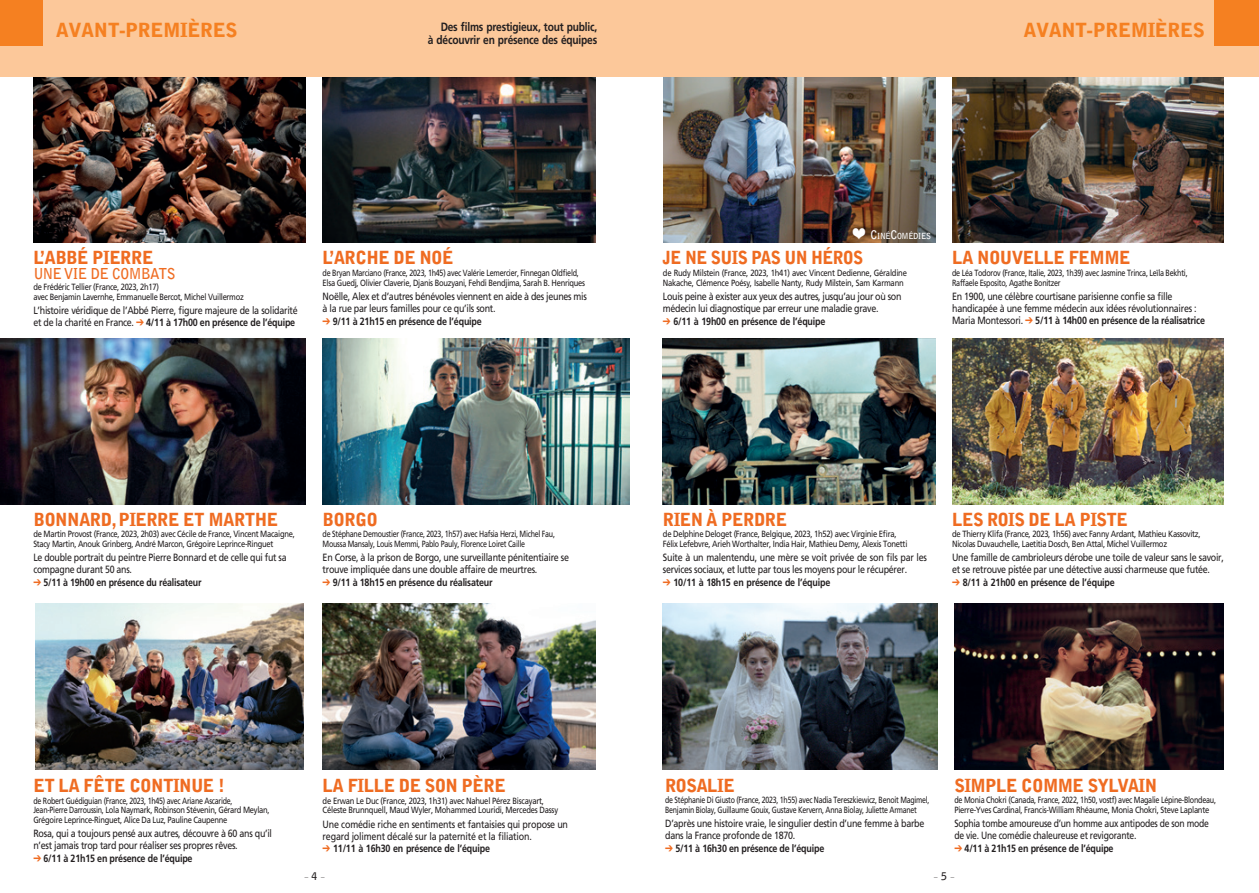
<style>
.page{position:relative;width:1259px;height:893px;background:#fff}
.page>*{position:absolute;margin:0;border:0;box-sizing:border-box;transform-origin:0 0}
.t1{font:900 19.35px "Bell Gothic Std";letter-spacing:-.025em;color:#f58021}
.t2{font:900 18px "Bell Gothic Std";letter-spacing:-.035em;color:#ef6c22;scale:.96 1}
.t3{font:900 18px "Bell Gothic Std";letter-spacing:-.035em;color:#ef6c22;scale:.92 1}
.t4{font:700 15px "Bell Gothic Std";letter-spacing:-.035em;color:#ef6c22;scale:.96 1}
.t5{font:700 12px/13.5px "Frutiger LT Pro";letter-spacing:-.02em;color:#231f20;text-align:right;scale:.85 1}
.t6{font:10.5px/12px "Frutiger LT Pro";letter-spacing:-.03em;color:#231f20;scale:.85 1}
.t7{font:700 10.5px "Frutiger LT Pro";letter-spacing:-.02em;color:#231f20;scale:.85 1}
.t8{font:10.5px/12px "Frutiger LT Pro";letter-spacing:-.03em;color:#231f20;scale:.82 1}
.t9{font:10.5px/12px "Frutiger LT Pro";letter-spacing:-.03em;color:#231f20;scale:.84 1}
.t10{font:700 10.5px "Frutiger LT Pro";letter-spacing:-.02em;color:#231f20;scale:.84 1}
.t11{font:10.5px "Andrade Pro";color:#231f20}
.t12{font:9px/9.8px "Frutiger LT Pro";letter-spacing:-.035em;color:#231f20;scale:.85 1}
.t13{font:9px/9.8px "Frutiger LT Pro";letter-spacing:-.035em;color:#231f20;scale:.8 1}
.t14{font:9px/9.8px "Frutiger LT Pro";letter-spacing:-.035em;color:#231f20;scale:.79 1}
.t15{font:9px/9.8px "Frutiger LT Pro";letter-spacing:-.035em;color:#231f20;scale:.84 1}
.t16{font:9px/9.8px "Frutiger LT Pro";letter-spacing:-.035em;color:#231f20;scale:.78 1}
.t17{font:700 8.4px "Bell Gothic Std";letter-spacing:-.05em;color:#fff;scale:.96 1}
.s1{color:#ef6c22}
.s2{font-weight:700}
.s3{font-size:12px}
.s4{font-family:"Bell Gothic Std";font-weight:700}
</style>
<div class="page">
<img style="left:323px;top:77px;width:272px;height:165px">
<img style="left:952px;top:77px;width:272px;height:165px">
<img style="left:33px;top:77px;width:273px;height:165px">
<img style="left:663px;top:77px;width:272px;height:165px">
<div style="left:0;top:0;width:638px;height:77px;background:#fcc89a"></div>
<div style="left:0;top:0;width:43px;height:45px;background:#f58021"></div>
<img style="left:36px;top:604px;width:268px;height:166px">
<img style="left:323px;top:604px;width:272px;height:166px">
<img style="left:323px;top:339px;width:306px;height:166px">
<img style="left:952px;top:339px;width:272px;height:166px">
<img style="left:0;top:339px;width:306px;height:166px">
<img style="left:663px;top:339px;width:272px;height:166px">
<div style="left:625px;top:0;width:634px;height:77px;background:#fcc89a"></div>
<div style="left:1214px;top:0;width:45px;height:45px;background:#f58021"></div>
<img style="left:954px;top:604px;width:270px;height:166px">
<img style="left:663px;top:604px;width:274px;height:166px">
<h1 class="t1" style="left:56px;top:19px;width:183px">AVANT-PREMIÈRES</h1>
<h1 class="t1" style="left:1023px;top:19px;width:183px">AVANT-PREMIÈRES</h1>
<p class="t5" style="left:428px;top:20px;width:201px">Des films prestigieux, tout public,<br>à découvrir en présence des équipes</p>
<h2 class="t2" style="left:33px;top:247px;width:127px">L’ABBÉ PIERRE</h2>
<h3 class="t4" style="left:33px;top:264px;width:149px">UNE VIE DE COMBATS</h3>
<p class="t15" style="left:33px;top:282px;width:252px">de Frédéric Tellier (France, 2023, 2h17)<br>avec Benjamin Lavernhe, Emmanuelle Bercot, Michel Vuillermoz</p>
<p class="t6" style="left:33px;top:305px;width:312px">L’histoire véridique de l’Abbé Pierre, figure majeure de la solidarité et de la charité en France. <span class="s1">➔</span> <span class="s2">4/11 à 17h00 en présence de l’équipe</span></p>
<h2 class="t2" style="left:323px;top:247px;width:138px">L’ARCHE DE NOÉ</h2>
<p class="t13" style="left:323px;top:268px;width:330px">de Bryan Marciano (France, 2023, 1h45) avec Valérie Lemercier, Finnegan Oldfield,<br>Elsa Guedj, Olivier Claverie, Djanis Bouzyani, Fehdi Bendjima, Sarah B. Henriques</p>
<p class="t6" style="left:323px;top:290px;width:312px">Noëlle, Alex et d’autres bénévoles viennent en aide à des jeunes mis à la rue par leurs familles pour ce qu’ils sont.</p>
<p class="t7" style="left:323px;top:315px;width:189px"><span class="s1">➔</span> 9/11 à 21h15 en présence de l’équipe</p>
<h2 class="t2" style="left:33px;top:509px;width:257px">BONNARD, PIERRE ET MARTHE</h2>
<p class="t15" style="left:33px;top:529px;width:313px">de Martin Provost (France, 2023, 2h03) avec Cécile de France, Vincent Macaigne,<br>Stacy Martin, Anouk Grinberg, André Marcon, Grégoire Leprince-Ringuet</p>
<p class="t9" style="left:33px;top:552px;width:303px">Le double portrait du peintre Pierre Bonnard et de celle qui fut sa compagne durant 50 ans.</p>
<p class="t10" style="left:33px;top:576px;width:201px"><span class="s1">➔</span> 5/11 à 19h00 en présence du réalisateur</p>
<h2 class="t2" style="left:323px;top:509px;width:59px">BORGO</h2>
<p class="t14" style="left:323px;top:529px;width:296px">de Stéphane Demoustier (France, 2023, 1h57) avec Hafsia Herzi, Michel Fau,<br>Moussa Mansaly, Louis Memmi, Pablo Pauly, Florence Loiret Caille</p>
<p class="t6" style="left:323px;top:552px;width:291px">En Corse, à la prison de Borgo, une surveillante pénitentiaire se trouve impliquée dans une double affaire de meurtres.</p>
<p class="t7" style="left:323px;top:576px;width:201px"><span class="s1">➔</span> 9/11 à 18h15 en présence du réalisateur</p>
<h2 class="t2" style="left:33px;top:775px;width:201px">ET LA FÊTE CONTINUE !</h2>
<p class="t14" style="left:33px;top:796px;width:300px">de Robert Guédiguian (France, 2023, 1h45) avec Ariane Ascaride,<br>Jean-Pierre Darroussin, Lola Naymark, Robinson Stévenin, Gérard Meylan,<br>Grégoire Leprince-Ringuet, Alice Da Luz, Pauline Caupenne</p>
<p class="t6" style="left:33px;top:828px;width:282px">Rosa, qui a toujours pensé aux autres, découvre à 60 ans qu’il n’est jamais trop tard pour réaliser ses propres rêves.</p>
<p class="t7" style="left:33px;top:852px;width:189px"><span class="s1">➔</span> 6/11 à 21h15 en présence de l’équipe</p>
<h2 class="t2" style="left:323px;top:775px;width:192px">LA FILLE DE SON PÈRE</h2>
<p class="t12" style="left:323px;top:796px;width:279px">de Erwan Le Duc (France, 2023, 1h31) avec Nahuel Pérez Biscayart,<br>Céleste Brunnquell, Maud Wyler, Mohammed Louridi, Mercedes Dassy</p>
<p class="t6" style="left:323px;top:818px;width:290px">Une comédie riche en sentiments et fantaisies qui propose un regard joliment décalé sur la paternité et la filiation.</p>
<p class="t7" style="left:323px;top:842px;width:198px"><span class="s1">➔</span> 11/11 à 16h30 en présence de l’équipe</p>
<p class="t17" style="left:852px;top:230px;width:83px">❤ <span class="s3">C</span>INÉ<span class="s3">C</span>OMÉDIES</p>
<h2 class="t3" style="left:663px;top:247px;width:219px">JE NE SUIS PAS UN HÉROS</h2>
<p class="t12" style="left:663px;top:268px;width:288px">de Rudy Milstein (France, 2023, 1h41) avec Vincent Dedienne, Géraldine<br>Nakache, Clémence Poésy, Isabelle Nanty, Rudy Milstein, Sam Karmann</p>
<p class="t6" style="left:663px;top:290px;width:282px">Louis peine à exister aux yeux des autres, jusqu’au jour où son médecin lui diagnostique par erreur une maladie grave.</p>
<p class="t7" style="left:663px;top:315px;width:193px"><span class="s1">➔</span> 6/11 à 19h00 en présence de l’équipe</p>
<h2 class="t2" style="left:952px;top:247px;width:187px">LA NOUVELLE FEMME</h2>
<p class="t13" style="left:952px;top:268px;width:296px">de Léa Todorov (France, Italie, 2023, 1h39) avec Jasmine Trinca, Leïla Bekhti,<br>Raffaele Esposito, Agathe Bonitzer</p>
<p class="t6" style="left:952px;top:290px;width:299px">En 1900, une célèbre courtisane parisienne confie sa fille handicapée à une femme médecin aux idées révolutionnaires :<br>Maria Montessori. <span class="s1">➔</span> <span class="s2">5/11 à 14h00 en présence de la réalisatrice</span></p>
<h2 class="t2" style="left:663px;top:509px;width:131px">RIEN À PERDRE</h2>
<p class="t12" style="left:663px;top:529px;width:289px">de Delphine Deloget (France, Belgique, 2023, 1h52) avec Virginie Efira,<br>Félix Lefebvre, Arieh Worthalter, India Hair, Mathieu Demy, Alexis Tonetti</p>
<p class="t6" style="left:663px;top:552px;width:312px">Suite à un malentendu, une mère se voit privée de son fils par les services sociaux, et lutte par tous les moyens pour le récupérer.</p>
<p class="t7" style="left:663px;top:576px;width:198px"><span class="s1">➔</span> 10/11 à 18h15 en présence de l’équipe</p>
<h2 class="t2" style="left:952px;top:509px;width:185px">LES ROIS DE LA PISTE</h2>
<p class="t12" style="left:952px;top:529px;width:294px">de Thierry Klifa (France, 2023, 1h56) avec Fanny Ardant, Mathieu Kassovitz,<br>Nicolas Duvauchelle, Laetitia Dosch, Ben Attal, Michel Vuillermoz</p>
<p class="t6" style="left:952px;top:552px;width:321px">Une famille de cambrioleurs dérobe une toile de valeur sans le savoir, et se retrouve pistée par une détective aussi charmeuse que futée.</p>
<p class="t7" style="left:952px;top:576px;width:193px"><span class="s1">➔</span> 8/11 à 21h00 en présence de l’équipe</p>
<h2 class="t2" style="left:665px;top:775px;width:74px">ROSALIE</h2>
<p class="t16" style="left:665px;top:795px;width:340px">de Stéphanie Di Giusto (France, 2023, 1h55) avec Nadia Tereszkiewicz, Benoit Magimel,<br>Benjamin Biolay, Guillaume Gouix, Gustave Kervern, Anna Biolay, Juliette Armanet</p>
<p class="t6" style="left:665px;top:818px;width:306px">D’après une histoire vraie, le singulier destin d’une femme à barbe dans la France profonde de 1870.</p>
<p class="t7" style="left:665px;top:842px;width:189px"><span class="s1">➔</span> 5/11 à 16h30 en présence de l’équipe</p>
<h2 class="t2" style="left:954px;top:775px;width:213px">SIMPLE COMME SYLVAIN</h2>
<p class="t13" style="left:954px;top:795px;width:328px">de Monia Chokri (Canada, France, 2022, 1h50, vostf) avec Magalie Lépine-Blondeau,<br>Pierre-Yves Cardinal, Francis-William Rhéaume, Monia Chokri, Steve Laplante</p>
<p class="t8" style="left:954px;top:818px;width:312px">Sophia tombe amoureuse d’un homme aux antipodes de son mode de vie. Une comédie chaleureuse et revigorante.</p>
<p class="t7" style="left:954px;top:842px;width:189px"><span class="s1">➔</span> 4/11 à 21h15 en présence de l’équipe</p>
<p class="t11" style="left:304px;top:869px;width:23px">- <span class="s4">4</span> -</p>
<p class="t11" style="left:933px;top:869px;width:23px">- <span class="s4">5</span> -</p>
</div>
